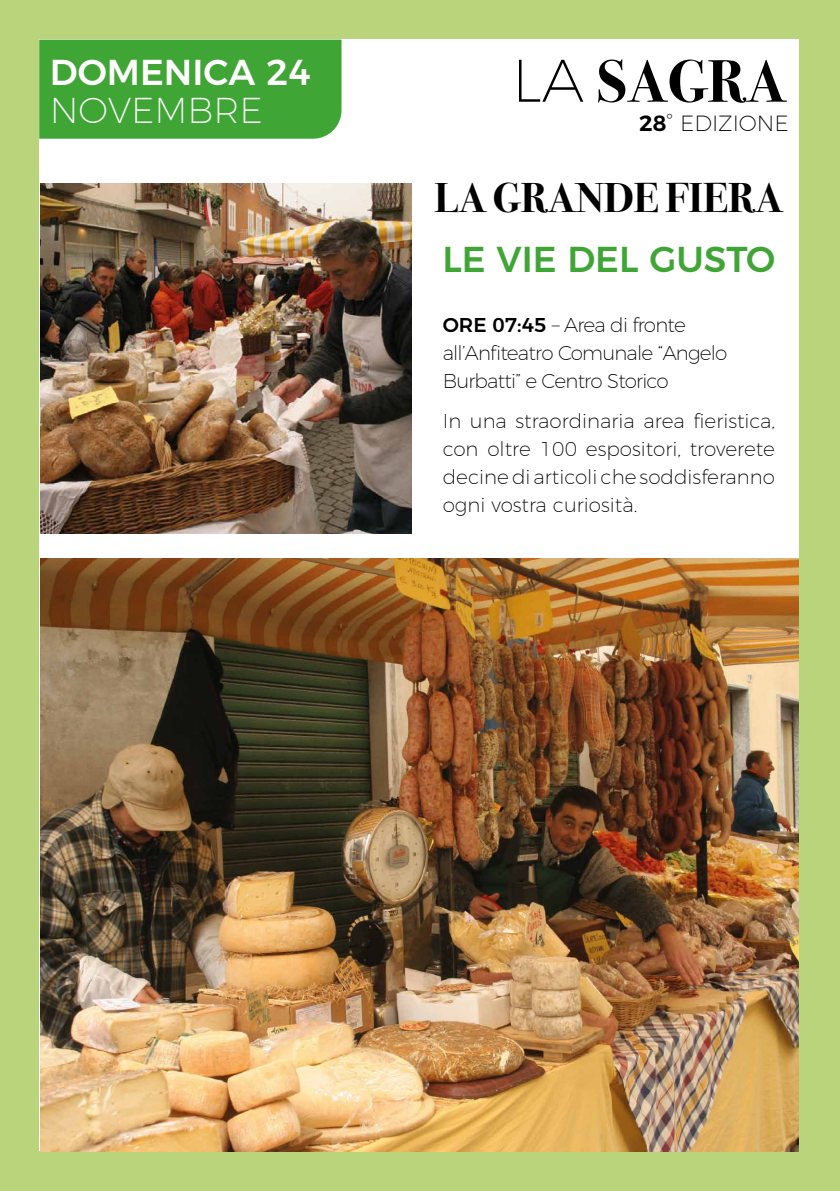
<style>
.page{position:relative;width:840px;height:1191px;background:#fff}
.page>*{position:absolute;margin:0;border:0;box-sizing:border-box;transform-origin:0 0}
.t1{font:700 60px "Bodoni Svty Two OSITCTT";color:#000}
.t2{font:700 42px "Bodoni Svty Two OSITCTT";color:#000}
.t3{font:500 36px "Montserrat";color:#3fa535}
.t4{font:500 36px "Montserrat";color:#fff}
.t5{font:200 36px "Montserrat";color:#fff}
.t6{font:200 22px "Montserrat";color:#000}
.t7{font:200 20px/28px "Montserrat";letter-spacing:-.04em;color:#000}
.s1{font-family:"Montserrat";font-weight:200}
.s2{font-weight:600}
.s3{font-weight:500}
</style>
<div class="page">
<div style="left:0;top:0;width:839px;height:1191px;background:#b9d47a"></div>
<div style="left:40px;top:40px;width:758px;height:1111px;background:#fff"></div>
<div style="left:39px;top:40px;width:303px;height:99px;background:#3fa535"></div>
<img style="left:40px;top:558px;width:758px;height:593px">
<img style="left:40px;top:183px;width:372px;height:350px">
<h3 class="t4" style="left:50px;top:43px;width:262px">DOMENICA 24</h3>
<h3 class="t5" style="left:50px;top:83px;width:214px">NOVEMBRE</h3>
<h1 class="t1" style="left:511px;top:46px;width:276px"><span class="s1">LA</span> SAGRA</h1>
<p class="t6" style="left:640px;top:106px;width:149px"><span class="s2">827</span>˚ ° EDIZIONE</p>
<h2 class="t2" style="left:434px;top:173px;width:350px">LA GRANDE FIERA</h2>
<h3 class="t3" style="left:442px;top:230px;width:334px">LE VIE DEL GUSTO</h3>
<p class="t7" style="left:442px;top:309px;width:286px"><span class="s3">ORE 07:45</span> – Area di fronte all’Anfiteatro Comunale “Angelo<br>Burbatti” e Centro Storico</p>
<p class="t7" style="left:442px;top:405px;width:333px;text-align:justify">In una straordinaria area fieristica, con oltre 100 espositori, troverete decine di articoli che soddisferanno ogni vostra curiosità.</p>
</div>
